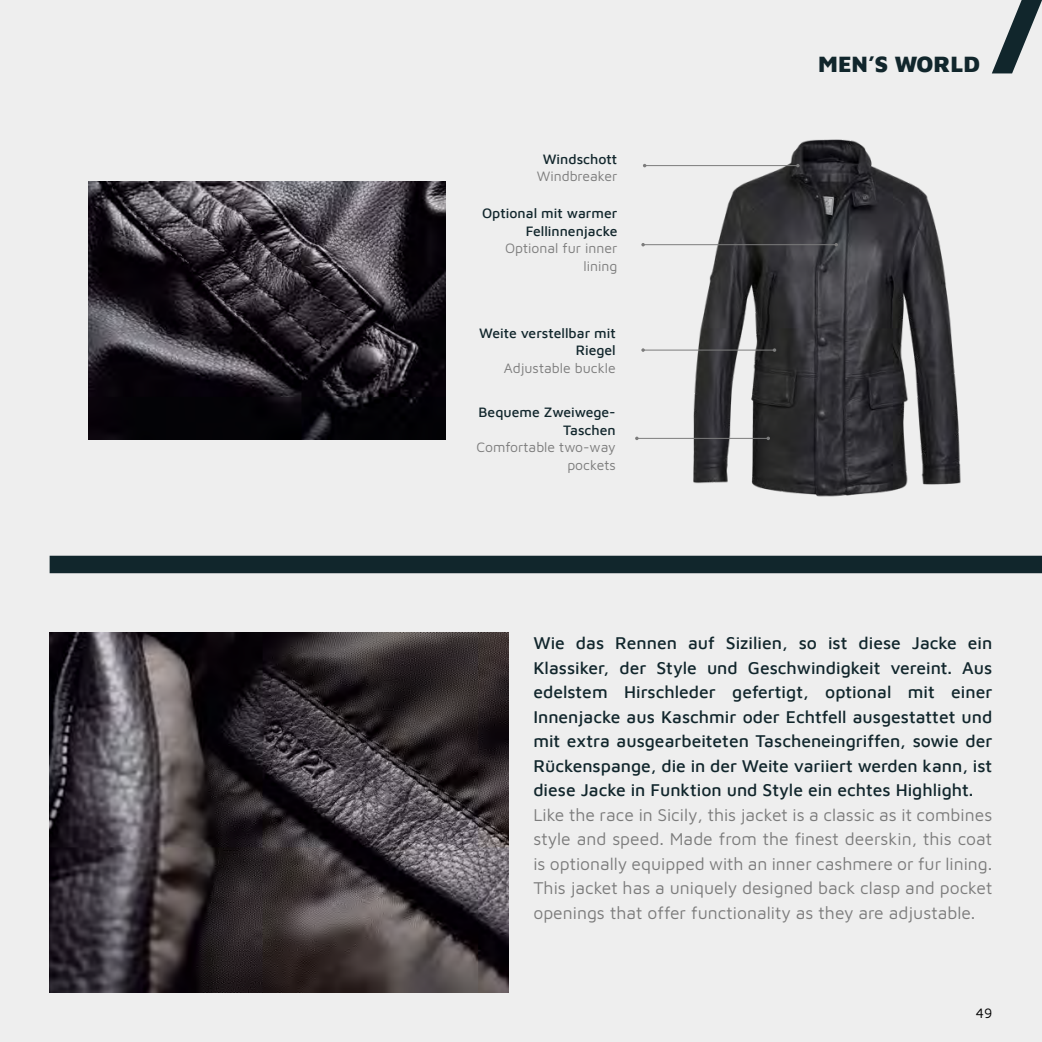
<style>
.page{position:relative;width:1042px;height:1042px;background:#eee}
.page>*{position:absolute;margin:0;border:0;box-sizing:border-box;transform-origin:0 0}
.t1{font:900 22.75px "Maven Pro";color:#11262c}
.t2{font:500 17.5px/24.5px "Maven Pro";color:#11262c;text-align:justify}
.t3{font:17.5px/24.5px "Maven Pro";color:#7c7c7c;text-align:justify}
.t4{font:500 14px/17.5px "Maven Pro";color:#11262c;text-align:right}
.t5{font:14px/17.5px "Maven Pro";color:#7c7c7c;text-align:right}
.t6{font:14px "Maven Pro";color:#000}
</style>
<div class="page">
<svg style="left:992px;top:0;width:50px;height:73px"></svg>
<img style="left:678px;top:139px;width:283px;height:358px">
<img style="left:50px;top:632px;width:458px;height:360px">
<img style="left:88px;top:181px;width:357px;height:258px">
<hr style="left:645px;top:165px;width:153px;height:1px;background:#7c7c7c">
<hr style="left:643px;top:244px;width:193px;height:1px;background:#7c7c7c">
<hr style="left:637px;top:438px;width:131px;height:1px;background:#7c7c7c">
<hr style="left:643px;top:350px;width:131px;height:1px;background:#7c7c7c">
<div style="left:50px;top:556px;width:992px;height:17px;background:#11262c"></div>
<p class="t4" style="left:543px;top:149px;width:76px">Windschott</p>
<p class="t5" style="left:537px;top:167px;width:82px">Windbreaker</p>
<p class="t4" style="left:482px;top:204px;width:137px">Optional mit warmer<br>Fellinnenjacke</p>
<p class="t5" style="left:505px;top:239px;width:114px">Optional fur inner lining</p>
<p class="t4" style="left:479px;top:323px;width:138px">Weite verstellbar mit<br>Riegel</p>
<p class="t5" style="left:504px;top:358px;width:113px">Adjustable buckle</p>
<p class="t4" style="left:478px;top:402px;width:139px">Bequeme Zweiwege-<br>Taschen</p>
<p class="t5" style="left:476px;top:438px;width:141px">Comfortable two-way pockets</p>
<h1 class="t1" style="left:818px;top:47px;width:163px">MEN’S WORLD</h1>
<p class="t2" style="left:533px;top:630px;width:460px">Wie das Rennen auf Sizilien, so ist diese Jacke ein Klassiker, der Style und Geschwindigkeit vereint. Aus edelstem Hirschleder gefertigt, optional mit einer Innenjacke aus Kaschmir oder Echtfell ausgestattet und mit extra ausgearbeiteten Tascheneingriffen, sowie der Rückenspange, die in der Weite variiert werden kann, ist diese Jacke in Funktion und Style ein echtes Highlight.</p>
<p class="t3" style="left:533px;top:801px;width:460px">Like the race in Sicily, this jacket is a classic as it combines style and speed. Made from the finest deerskin, this coat is optionally equipped with an inner cashmere or fur lining.<br>This jacket has a uniquely designed back clasp and pocket openings that offer functionality as they are adjustable.</p>
<p class="t6" style="left:976px;top:1004px;width:18px">49</p>
</div>
